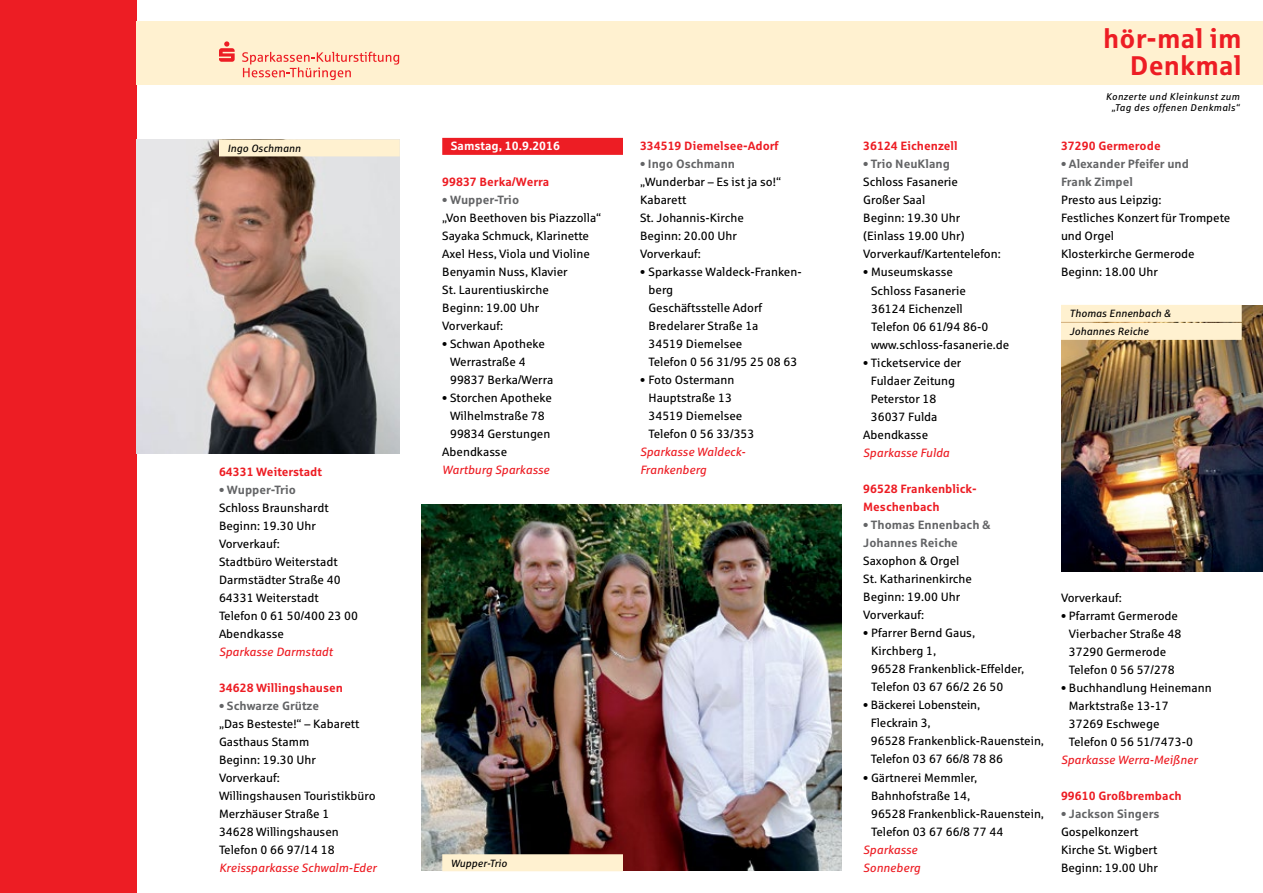
<style>
.page{position:relative;width:1263px;height:893px;background:#fff}
.page>*{position:absolute;margin:0;border:0;box-sizing:border-box;transform-origin:0 0}
.t1{font:700 27px/27px "Sparkasse Rg";letter-spacing:.005em;color:#ed1d24;text-align:right}
.t2{font:12px/18px "Sparkasse Rg";color:#000}
.t3{font:700 12px/18px "Sparkasse Rg";color:#ed1d24}
.t4{font:italic 12px/18px "Sparkasse Rg";color:#ed1d24}
.t5{font:700 12px/18px "Sparkasse Rg";color:#636466}
.t6{font:700 12px "Sparkasse Rg";color:#fff}
.t7{font:italic 10.5px/18px "Sparkasse Rg";letter-spacing:.005em;color:#000}
.t8{font:italic 9.75px/11.2px "Sparkasse Rg";letter-spacing:.035em;color:#000;text-align:center}
</style>
<div class="page">
<div style="left:0;top:0;width:136px;height:893px;background:#ed1d24"></div>
<div style="left:136px;top:21px;width:1127px;height:64px;background:#fff1d0"></div>
<svg style="left:242px;top:52px;width:157px;height:28px"></svg>
<svg style="left:219px;top:41px;width:16px;height:21px"></svg>
<div style="left:442px;top:138px;width:181px;height:17px;background:#ed1d24"></div>
<img style="left:136px;top:140px;width:264px;height:314px">
<img style="left:1061px;top:305px;width:202px;height:266px">
<img style="left:421px;top:504px;width:421px;height:367px">
<div style="left:219px;top:139px;width:181px;height:17px;background:#fff1d0"></div>
<div style="left:442px;top:854px;width:181px;height:17px;background:#fff1d0"></div>
<div style="left:1061px;top:305px;width:181px;height:17px;background:#fff1d0"></div>
<div style="left:1061px;top:323px;width:181px;height:17px;background:#fff1d0"></div>
<p class="t7" style="left:227px;top:139px;width:75px">Ingo Oschmann</p>
<p class="t6" style="left:451px;top:138px;width:111px">Samstag, 10.9.2016</p>
<p class="t3" style="left:442px;top:173px;width:109px">99837 Berka/Werra</p>
<p class="t5" style="left:442px;top:191px;width:78px">• Wupper-Trio</p>
<p class="t2" style="left:442px;top:209px;width:161px">„Von Beethoven bis Piazzolla“<br>Sayaka Schmuck, Klarinette<br>Axel Hess, Viola und Violine<br>Benyamin Nuss, Klavier<br>St. Laurentiuskirche<br>Beginn: 19.00 Uhr<br>Vorverkauf:</p>
<p class="t2" style="left:450px;top:335px;width:105px;text-indent:-8px">• Schwan Apotheke<br>Werrastraße 4<br>99837 Berka/Werra</p>
<p class="t2" style="left:442px;top:389px;width:111px">• Storchen Apotheke</p>
<p class="t2" style="left:450px;top:407px;width:96px">Wilhelmstraße 78</p>
<p class="t2" style="left:450px;top:425px;width:102px">99834 Gerstungen</p>
<p class="t2" style="left:442px;top:443px;width:66px">Abendkasse</p>
<p class="t3" style="left:219px;top:462px;width:105px">64331 Weiterstadt</p>
<p class="t4" style="left:442px;top:461px;width:109px">Wartburg Sparkasse</p>
<p class="t5" style="left:219px;top:480px;width:78px">• Wupper-Trio</p>
<p class="t2" style="left:219px;top:498px;width:141px">Schloss Braunshardt<br>Beginn: 19.30 Uhr<br>Vorverkauf:<br>Stadtbüro Weiterstadt<br>Darmstädter Straße 40<br>64331 Weiterstadt<br>Telefon 0 61 50/400 23 00<br>Abendkasse</p>
<p class="t4" style="left:219px;top:642px;width:115px">Sparkasse Darmstadt</p>
<p class="t3" style="left:219px;top:678px;width:126px">34628 Willingshausen</p>
<p class="t5" style="left:219px;top:696px;width:102px">• Schwarze Grütze</p>
<p class="t2" style="left:219px;top:714px;width:158px">„Das Besteste!“ – Kabarett<br>Gasthaus Stamm<br>Beginn: 19.30 Uhr<br>Vorverkauf:<br>Willingshausen Touristikbüro<br>Merzhäuser Straße 1<br>34628 Willingshausen<br>Telefon 0 66 97/14 18</p>
<p class="t4" style="left:219px;top:858px;width:159px">Kreissparkasse Schwalm-Eder</p>
<p class="t7" style="left:451px;top:854px;width:58px">Wupper-Trio</p>
<p class="t3" style="left:640px;top:137px;width:140px">334519 Diemelsee-Adorf</p>
<p class="t5" style="left:640px;top:155px;width:97px">• Ingo Oschmann</p>
<p class="t2" style="left:640px;top:173px;width:143px">„Wunderbar – Es ist ja so!“<br>Kabarett<br>St. Johannis-Kirche<br>Beginn: 20.00 Uhr<br>Vorverkauf:</p>
<p class="t2" style="left:648px;top:263px;width:155px;text-indent:-9px">• Sparkasse Waldeck-Franken&shy;berg<br>Geschäftsstelle Adorf<br>Bredelarer Straße 1a<br>34519 Diemelsee<br>Telefon 0 56 31/95 25 08 63</p>
<p class="t2" style="left:648px;top:371px;width:107px;text-indent:-9px">• Foto Ostermann<br>Hauptstraße 13<br>34519 Diemelsee<br>Telefon 0 56 33/353</p>
<p class="t4" style="left:640px;top:443px;width:107px">Sparkasse Waldeck-<br>Frankenberg</p>
<p class="t3" style="left:863px;top:137px;width:96px">36124 Eichenzell</p>
<p class="t5" style="left:863px;top:155px;width:88px">• Trio NeuKlang</p>
<p class="t2" style="left:863px;top:173px;width:139px">Schloss Fasanerie<br>Großer Saal<br>Beginn: 19.30 Uhr (Einlass 19.00 Uhr)<br>Vorverkauf/Kartentelefon:</p>
<p class="t2" style="left:871px;top:263px;width:140px;text-indent:-8px">• Museumskasse<br>Schloss Fasanerie<br>36124 Eichenzell<br>Telefon 06 61/94 86-0 www.schloss-fasanerie.de</p>
<p class="t2" style="left:863px;top:353px;width:99px">• Ticketservice der</p>
<p class="t2" style="left:871px;top:371px;width:86px">Fuldaer Zeitung</p>
<p class="t2" style="left:871px;top:389px;width:67px">Peterstor 18</p>
<p class="t2" style="left:871px;top:407px;width:68px">36037 Fulda</p>
<p class="t2" style="left:863px;top:425px;width:66px">Abendkasse</p>
<p class="t4" style="left:863px;top:443px;width:88px">Sparkasse Fulda</p>
<p class="t3" style="left:863px;top:479px;width:115px">96528 Frankenblick-<br>Meschenbach</p>
<p class="t5" style="left:863px;top:515px;width:129px">• Thomas Ennenbach &amp;<br>Johannes Reiche</p>
<p class="t2" style="left:863px;top:552px;width:110px">Saxophon &amp; Orgel<br>St. Katharinenkirche<br>Beginn: 19.00 Uhr<br>Vorverkauf:</p>
<p class="t2" style="left:871px;top:624px;width:155px;text-indent:-8px">• Pfarrer Bernd Gaus,<br>Kirchberg 1,<br>96528 Frankenblick-Effelder,<br>Telefon 03 67 66/2 26 50</p>
<p class="t2" style="left:871px;top:696px;width:175px;text-indent:-8px">• Bäckerei Lobenstein,<br>Fleckrain 3,<br>96528 Frankenblick-Rauenstein,<br>Telefon 03 67 66/8 78 86</p>
<p class="t2" style="left:871px;top:768px;width:174px;text-indent:-8px">• Gärtnerei Memmler,<br>Bahnhofstraße 14,<br>96528 Frankenblick-Rauenstein,<br>Telefon 03 67 66/8 77 44</p>
<p class="t4" style="left:863px;top:840px;width:59px">Sparkasse<br>Sonneberg</p>
<h1 class="t1" style="left:1103px;top:24px;width:140px">hör-mal im<br>Denkmal</h1>
<p class="t8" style="left:1106px;top:91px;width:135px">Konzerte und Kleinkunst zum „Tag des offenen Denkmals“</p>
<p class="t3" style="left:1061px;top:137px;width:101px">37290 Germerode</p>
<p class="t5" style="left:1061px;top:155px;width:129px">• Alexander Pfeifer und<br>Frank Zimpel</p>
<p class="t2" style="left:1061px;top:191px;width:171px">Presto aus Leipzig:<br>Festliches Konzert für Trompete und Orgel<br>Klosterkirche Germerode<br>Beginn: 18.00 Uhr</p>
<p class="t7" style="left:1069px;top:304px;width:103px">Thomas Ennenbach &amp;<br>Johannes Reiche</p>
<p class="t2" style="left:1061px;top:589px;width:62px">Vorverkauf:</p>
<p class="t2" style="left:1069px;top:607px;width:114px;text-indent:-8px">• Pfarramt Germerode<br>Vierbacher Straße 48<br>37290 Germerode<br>Telefon 0 56 57/278</p>
<p class="t2" style="left:1069px;top:679px;width:144px;text-indent:-8px">• Buchhandlung Heinemann<br>Marktstraße 13-17<br>37269 Eschwege<br>Telefon 0 56 51/7473-0</p>
<p class="t4" style="left:1061px;top:751px;width:138px">Sparkasse Werra-Meißner</p>
<p class="t3" style="left:1061px;top:787px;width:122px">99610 Großbrembach</p>
<p class="t5" style="left:1061px;top:805px;width:100px">• Jackson Singers</p>
<p class="t2" style="left:1061px;top:823px;width:98px">Gospelkonzert<br>Kirche St. Wigbert<br>Beginn: 19.00 Uhr</p>
</div>
